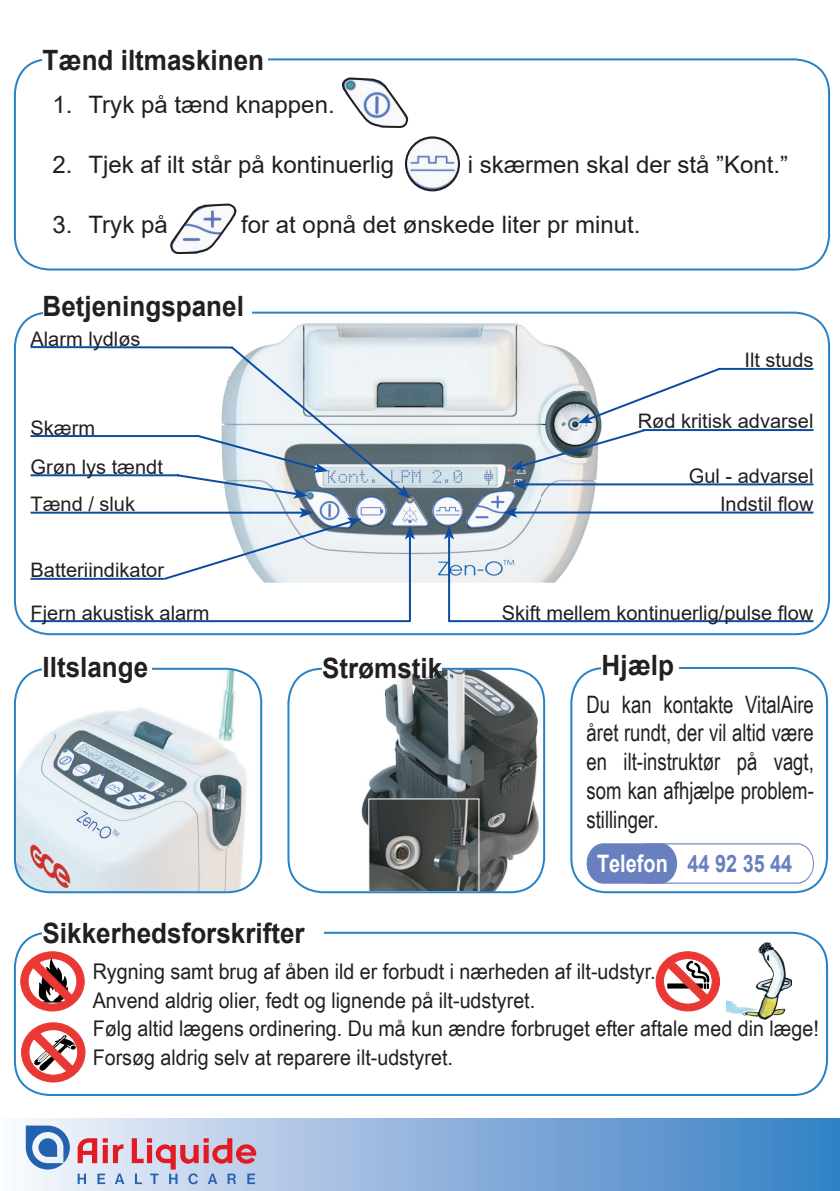
<style>
.page{position:relative;width:840px;height:1191px;background:#fff}
.page>*{position:absolute;margin:0;border:0;box-sizing:border-box;transform-origin:0 0}
.t1{font:700 28px "Arial";color:#231f20;scale:.93 1}
.t2{font:24px "Arial";color:#231f20}
.t3{font:24px/28.8px "Arial Narrow";color:#231f20;text-align:justify;scale:.94 1}
.t4{font:700 24px "Arial";color:#6980c0;scale:.82 1}
.t5{font:21.6px/28.8px "Arial Narrow";color:#231f20;scale:1.11 1}
.t6{font:20px/38.4px "Arial";color:#231f20}
.s1{color:#fff}
</style>
<div class="page">
<div style="left:14px;top:58px;width:815px;height:212px;border:2px solid #2882c4;border-radius:34px"></div>
<div style="left:43px;top:49px;width:225px;height:34px;background:#fff"></div>
<img style="left:15px;top:669px;width:246px;height:223px">
<div style="left:14px;top:668px;width:248px;height:225px;border:2px solid #2882c4;border-radius:34px"></div>
<img style="left:288px;top:669px;width:256px;height:223px">
<img style="left:370px;top:800px;width:107px;height:90px">
<div style="left:287px;top:668px;width:258px;height:225px;border:2px solid #2882c4;border-radius:34px"></div>
<div style="left:0;top:1119px;width:839px;height:72px;background:linear-gradient(to right,#f8f4fb,#347cc3)"></div>
<svg style="left:26px;top:1125px;width:44px;height:44px;background:#7ba1cf"></svg>
<svg style="left:78px;top:1173px;width:8px;height:11px"></svg>
<svg style="left:97px;top:1173px;width:8px;height:11px"></svg>
<svg style="left:115px;top:1173px;width:9px;height:11px"></svg>
<svg style="left:103px;top:1138px;width:20px;height:25px"></svg>
<div style="left:103px;top:1145px;width:5px;height:18px;background:#e21a21"></div>
<svg style="left:78px;top:1138px;width:19px;height:25px"></svg>
<svg style="left:132px;top:1138px;width:124px;height:46px;background:#c6a3b8"></svg>
<div style="left:14px;top:931px;width:813px;height:165px;border:2px solid #2882c4;border-radius:34px"></div>
<svg style="left:586px;top:843px;width:227px;height:40px"></svg>
<svg style="left:342px;top:77px;width:67px;height:51px"></svg>
<img style="left:406px;top:137px;width:52px;height:53px;border-radius:26px">
<div style="left:405px;top:136px;width:54px;height:55px;border:2px solid #231f20;border-radius:50%"></div>
<svg style="left:170px;top:203px;width:67px;height:51px"></svg>
<img style="left:275px;top:323px;width:332px;height:259px">
<svg style="left:30px;top:344px;width:382px;height:279px"></svg>
<svg style="left:396px;top:485px;width:14px;height:13px"></svg>
<hr style="left:522px;top:483px;width:291px;height:2px;background:#0d4da1">
<svg style="left:512px;top:479px;width:14px;height:10px"></svg>
<hr style="left:514px;top:511px;width:299px;height:2px;background:#0d4da1">
<svg style="left:503px;top:507px;width:14px;height:10px"></svg>
<svg style="left:510px;top:366px;width:304px;height:104px"></svg>
<hr style="left:448px;top:620px;width:365px;height:2px;background:#0d4da1">
<hr style="left:408px;top:536px;width:2px;height:85px;background:#0d4da1">
<svg style="left:404px;top:525px;width:11px;height:14px"></svg>
<hr style="left:448px;top:536px;width:2px;height:85px;background:#0d4da1">
<svg style="left:443px;top:525px;width:11px;height:14px"></svg>
<div style="left:14px;top:312px;width:815px;height:323px;border:2px solid #2882c4;border-radius:34px"></div>
<svg style="left:30px;top:433px;width:307px;height:65px"></svg>
<div style="left:43px;top:657px;width:108px;height:33px;background:#fff"></div>
<hr style="left:322px;top:667px;width:119px;height:3px;background:#fff">
<div style="left:43px;top:295px;width:208px;height:32px;background:#fff"></div>
<div style="left:43px;top:922px;width:281px;height:33px;background:#fff"></div>
<img style="left:726px;top:942px;width:65px;height:77px">
<div style="left:570px;top:667px;width:257px;height:226px;border:2px solid #2882c4;border-radius:34px"></div>
<div style="left:601px;top:654px;width:77px;height:35px;background:#fff"></div>
<svg style="left:655px;top:951px;width:65px;height:61px"></svg>
<svg style="left:20px;top:950px;width:65px;height:62px"></svg>
<svg style="left:21px;top:1022px;width:65px;height:61px"></svg>
<p class="t1" style="left:43px;top:40px;width:240px">Tænd iltmaskinen</p>
<p class="t2" style="left:52px;top:88px;width:283px">1. Tryk på tænd knappen.</p>
<p class="t2" style="left:52px;top:148px;width:343px">2. Tjek af ilt står på kontinuerlig</p>
<p class="t2" style="left:467px;top:148px;width:322px">i skærmen skal der stå ”Kont.”</p>
<p class="t2" style="left:52px;top:208px;width:117px">3. Tryk på</p>
<p class="t2" style="left:241px;top:208px;width:400px">for at opnå det ønskede liter pr minut.</p>
<p class="t1" style="left:43px;top:286px;width:218px">Betjeningspanel</p>
<p class="t6" style="left:30px;top:319px;width:111px">Alarm lydløs</p>
<p class="t6" style="left:30px;top:408px;width:134px">Skærm<br>Grøn lys tændt<br>Tænd / sluk</p>
<p class="t6" style="left:30px;top:549px;width:180px;line-height:42.2px">Batteriindikator<br>Fjern akustisk alarm</p>
<p class="t1" style="left:43px;top:647px;width:115px">Iltslange</p>
<p class="t1" style="left:322px;top:648px;width:131px">Strømstik</p>
<p class="t6" style="left:744px;top:341px;width:70px">Ilt studs</p>
<p class="t6" style="left:637px;top:402px;width:177px">Rød kritisk advarsel</p>
<p class="t6" style="left:688px;top:456px;width:126px">Gul - advarsel</p>
<p class="t6" style="left:719px;top:484px;width:95px">Indstil flow</p>
<p class="t6" style="left:501px;top:593px;width:313px">Skift mellem kontinuerlig/pulse flow</p>
<p class="t1" style="left:601px;top:645px;width:79px">Hjælp</p>
<p class="t3" style="left:586px;top:689px;width:243px">Du kan kontakte VitalAire året rundt, der vil altid være en ilt-instruktør på vagt, som kan afhjælpe problem&shy;stillinger.</p>
<p class="t4" style="left:597px;top:847px;width:239px"><span class="s1">Telefon</span> 44 92 35 44</p>
<p class="t1" style="left:43px;top:913px;width:283px">Sikkerhedsforskrifter</p>
<p class="t5" style="left:93px;top:956px;width:655px">Rygning samt brug af åben ild er forbudt i nærheden af ilt-udstyr.<br>Anvend aldrig olier, fedt og lignende på ilt-udstyret.<br>Følg altid lægens ordinering. Du må kun ændre forbruget efter aftale med din læge!<br>Forsøg aldrig selv at reparere ilt-udstyret.</p>
</div>
